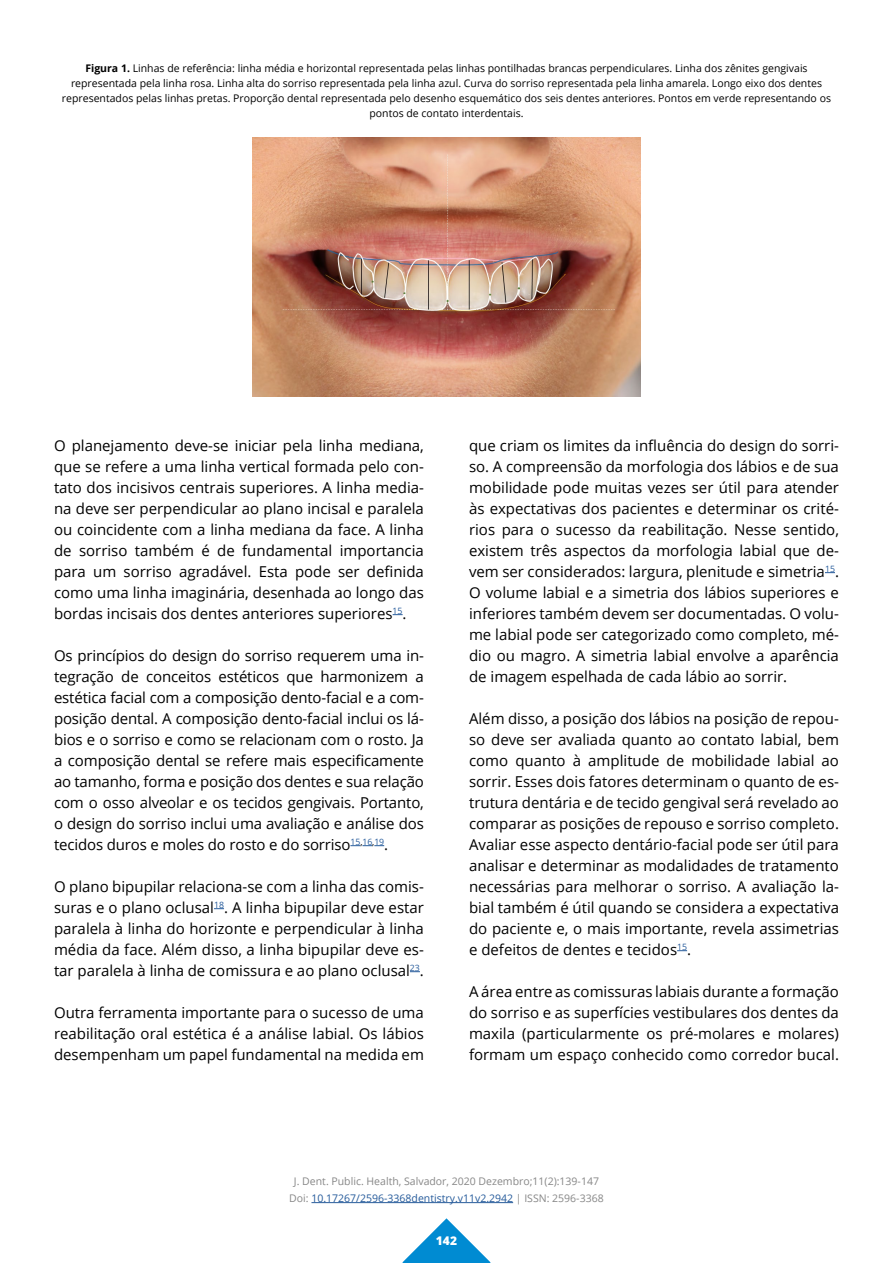
<style>
.page{position:relative;width:893px;height:1263px;background:#fff}
.page>*{position:absolute;margin:0;border:0;box-sizing:border-box;transform-origin:0 0}
.t1{font:15px/21px "Open Sans";color:#000;text-align:justify}
.t2{font:800 12px "Open Sans";color:#fff}
.t3{font:10.5px/15px "Open Sans";color:#000;text-align:center}
.t4{font:10.5px/16.5px "Open Sans";color:#878787;text-align:center}
.s1{font-weight:700}
.s2{color:#265b9b}
</style>
<div class="page">
<svg style="left:402px;top:1218px;width:89px;height:45px"></svg>
<hr style="left:311px;top:1202px;width:202px;height:1px;background:#265b9b">
<img style="left:252px;top:138px;width:389px;height:259px">
<svg style="left:350px;top:845px;width:34px;height:1px"></svg>
<p class="t3" style="left:62px;top:60px;width:771px"><span class="s1">Figura 1.</span> Linhas de referência: linha média e horizontal representada pelas linhas pontilhadas brancas perpendiculares. Linha dos zênites gengivais representada pela linha rosa. Linha alta do sorriso representada pela linha azul. Curva do sorriso representada pela linha amarela. Longo eixo dos dentes representados pelas linhas pretas. Proporção dental representada pelo desenho esquemático dos seis dentes anteriores. Pontos em verde representando os pontos de contato interdentais.</p>
<p class="t1" style="left:54px;top:435px;width:371px">O planejamento deve-se iniciar pela linha mediana, que se refere a uma linha vertical formada pelo con&shy;tato dos incisivos centrais superiores. A linha media&shy;na deve ser perpendicular ao plano incisal e paralela ou coincidente com a linha mediana da face. A linha de sorriso também é de fundamental importancia para um sorriso agradável. Esta pode ser definida como uma linha imaginária, desenhada ao longo das bordas incisais dos dentes anteriores superiores<sup>15</sup>.</p>
<p class="t1" style="left:54px;top:645px;width:371px">Os princípios do design do sorriso requerem uma in&shy;tegração de conceitos estéticos que harmonizem a estética facial com a composição dento-facial e a com&shy;posição dental. A composição dento-facial inclui os lá&shy;bios e o sorriso e como se relacionam com o rosto. Ja a composição dental se refere mais especificamente ao tamanho, forma e posição dos dentes e sua relação com o osso alveolar e os tecidos gengivais. Portanto, o design do sorriso inclui uma avaliação e análise dos tecidos duros e moles do rosto e do sorriso<sup>15</sup><sup>,</sup><sup>16</sup><sup>,</sup><sup>19</sup>.</p>
<p class="t1" style="left:54px;top:876px;width:371px">O plano bipupilar relaciona-se com a linha das comis&shy;suras e o plano oclusal<sup>18</sup>. A linha bipupilar deve estar paralela à linha do horizonte e perpendicular à linha média da face. Além disso, a linha bipupilar deve es&shy;tar paralela à linha de comissura e ao plano oclusal<sup>23</sup>.</p>
<p class="t1" style="left:54px;top:1002px;width:371px">Outra ferramenta importante para o sucesso de uma reabilitação oral estética é a análise labial. Os lábios desempenham um papel fundamental na medida em</p>
<p class="t1" style="left:469px;top:435px;width:371px">que criam os limites da influência do design do sorri&shy;so. A compreensão da morfologia dos lábios e de sua mobilidade pode muitas vezes ser útil para atender às expectativas dos pacientes e determinar os crité&shy;rios para o sucesso da reabilitação. Nesse sentido, existem três aspectos da morfologia labial que de&shy;vem ser considerados: largura, plenitude e simetria<sup>15</sup>.<br>O volume labial e a simetria dos lábios superiores e inferiores também devem ser documentadas. O volu&shy;me labial pode ser categorizado como completo, mé&shy;dio ou magro. A simetria labial envolve a aparência de imagem espelhada de cada lábio ao sorrir.</p>
<p class="t1" style="left:469px;top:708px;width:371px">Além disso, a posição dos lábios na posição de repou&shy;so deve ser avaliada quanto ao contato labial, bem como quanto à amplitude de mobilidade labial ao sorrir. Esses dois fatores determinam o quanto de es&shy;trutura dentária e de tecido gengival será revelado ao comparar as posições de repouso e sorriso completo.<br>Avaliar esse aspecto dentário-facial pode ser útil para analisar e determinar as modalidades de tratamento necessárias para melhorar o sorriso. A avaliação la&shy;bial também é útil quando se considera a expectativa do paciente e, o mais importante, revela assimetrias e defeitos de dentes e tecidos<sup>15</sup>.</p>
<p class="t1" style="left:469px;top:981px;width:371px">A área entre as comissuras labiais durante a formação do sorriso e as superfícies vestibulares dos dentes da maxila (particularmente os pré-molares e molares) formam um espaço conhecido como corredor bucal.</p>
<p class="t4" style="left:289px;top:1173px;width:316px">J. Dent. Public. Health, Salvador, 2020 Dezembro;11(2):139-147<br>Doi: <span class="s2">10.17267/2596-3368dentistry.v11v2.2942</span> | ISSN: 2596-3368</p>
<p class="t2" style="left:436px;top:1232px;width:23px">142</p>
</div>
